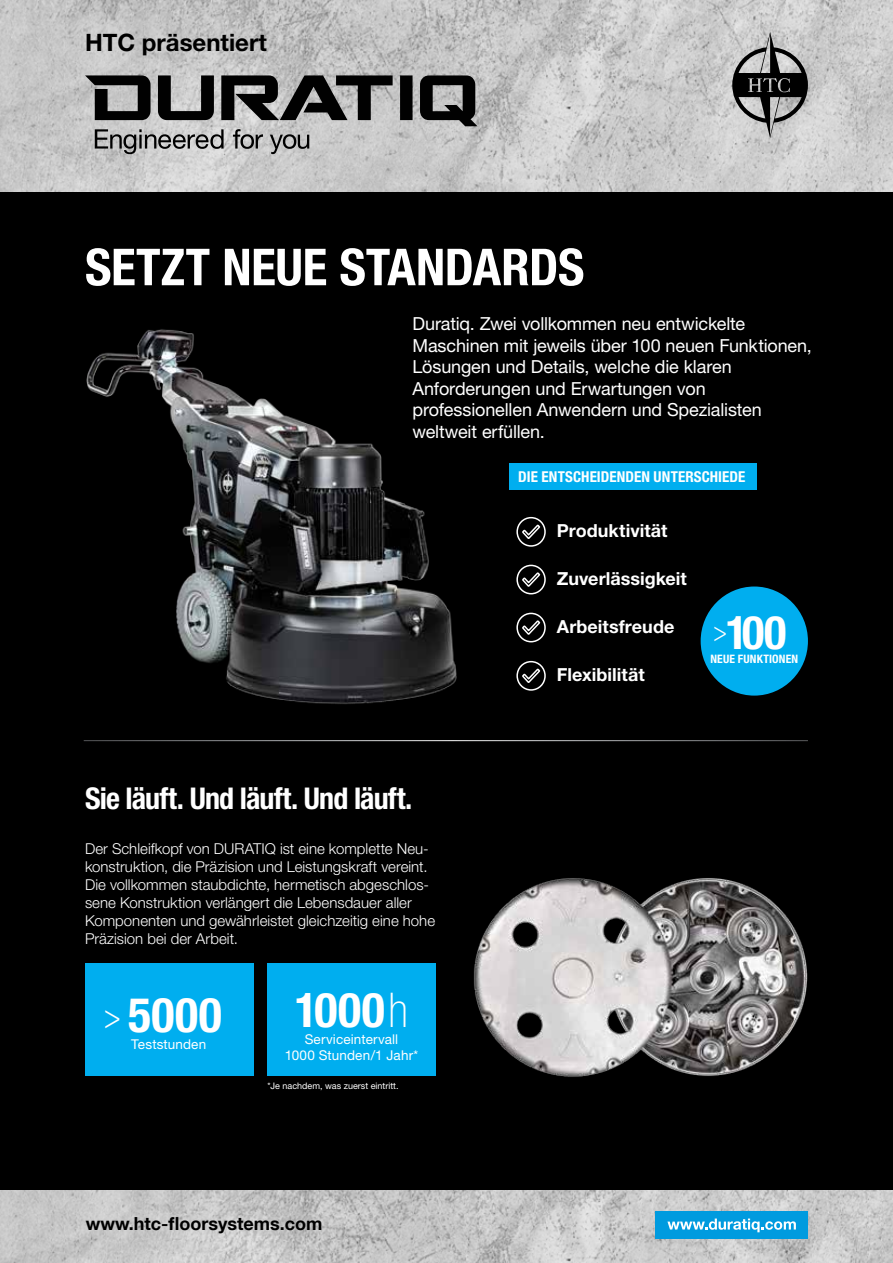
<style>
.page{position:relative;width:893px;height:1263px;background:#000}
.page>*{position:absolute;margin:0;border:0;box-sizing:border-box;transform-origin:0 0}
.t1{font:700 condensed 51px "Helvetica Neue";letter-spacing:-.005em;color:#fff}
.t2{font:700 condensed 48px "Helvetica Neue";letter-spacing:.01em;color:#fff}
.t3{font:700 condensed 46.35px "Helvetica Neue";color:#fff}
.t4{font:700 condensed 30px "Helvetica Neue";letter-spacing:-.03em;color:#fff}
.t5{font:700 24px "Helvetica Neue";color:#000}
.t6{font:18px/21.6px "Helvetica Neue";letter-spacing:-.01em;color:#fff}
.t7{font:700 18px "Helvetica Neue";color:#fff}
.t8{font:700 18px "Helvetica Neue LT Com";color:#000}
.t9{font:300 15px/18px "Helvetica Neue";color:#fff}
.t10{font:700 condensed 15px "Helvetica Neue";letter-spacing:.005em;color:#fff}
.t11{font:13.5px/16.5px "Helvetica Neue";letter-spacing:.01em;color:#fff;text-align:center}
.t12{font:700 condensed 11.7px "Helvetica Neue";letter-spacing:.01em;color:#fff}
.t13{font:9px "Helvetica Neue";color:#fff}
.s1{font-weight:300;font-stretch:normal;font-size:34.5px}
.s2{font-weight:100}
</style>
<div class="page">
<img style="left:474px;top:878px;width:334px;height:199px">
<img style="left:86px;top:329px;width:371px;height:375px">
<img style="left:0;top:1191px;width:893px;height:72px">
<img style="left:0;top:0;width:893px;height:191px">
<svg style="left:95px;top:129px;width:129px;height:25px"></svg>
<svg style="left:233px;top:129px;width:30px;height:20px"></svg>
<svg style="left:270px;top:134px;width:39px;height:20px"></svg>
<div style="left:400px;top:75px;width:13px;height:45px;background:#010101"></div>
<svg style="left:158px;top:75px;width:56px;height:46px"></svg>
<svg style="left:221px;top:75px;width:172px;height:45px"></svg>
<svg style="left:85px;top:75px;width:66px;height:45px"></svg>
<svg style="left:420px;top:75px;width:57px;height:51px"></svg>
<svg style="left:732px;top:32px;width:76px;height:106px"></svg>
<div style="left:655px;top:1212px;width:153px;height:27px;background:#009bdf"></div>
<svg style="left:667px;top:1218px;width:129px;height:14px"></svg>
<div style="left:85px;top:963px;width:169px;height:113px;background:#00aeef"></div>
<div style="left:267px;top:963px;width:169px;height:113px;background:#00aeef"></div>
<hr style="left:84px;top:740px;width:724px;height:1px;background:#fff">
<svg style="left:516px;top:516px;width:30px;height:31px"></svg>
<svg style="left:516px;top:564px;width:30px;height:31px"></svg>
<svg style="left:516px;top:612px;width:30px;height:31px"></svg>
<svg style="left:516px;top:660px;width:30px;height:31px"></svg>
<div style="left:509px;top:463px;width:248px;height:27px;background:#00aeef"></div>
<div style="left:701px;top:586px;width:107px;height:110px;background:#00aeef;border-radius:50%"></div>
<h3 class="t5" style="left:85px;top:27px;width:183px">HTC präsentiert</h3>
<h1 class="t1" style="left:85px;top:236px;width:501px">SETZT NEUE STANDARDS</h1>
<p class="t6" style="left:412px;top:313px;width:401px">Duratiq. Zwei vollkommen neu entwickelte Maschinen mit jeweils über 100 neuen Funktionen, Lösungen und Details, welche die klaren Anforderungen und Erwartungen von professionellen Anwendern und Spezialisten weltweit erfüllen.</p>
<p class="t10" style="left:518px;top:468px;width:229px">DIE ENTSCHEIDENDEN UNTERSCHIEDE</p>
<h3 class="t4" style="left:85px;top:780px;width:329px">Sie läuft. Und läuft. Und läuft.</h3>
<p class="t9" style="left:85px;top:839px;width:352px">Der Schleifkopf von DURATIQ ist eine komplette Neu&shy;konstruktion, die Präzision und Leistungskraft vereint.<br>Die vollkommen staubdichte, hermetisch abgeschlos&shy;sene Konstruktion verlängert die Lebensdauer aller Komponenten und gewährleistet gleichzeitig eine hohe Präzision bei der Arbeit.</p>
<h2 class="t2" style="left:104px;top:986px;width:119px"><span class="s1">&gt;</span> 5000</h2>
<p class="t11" style="left:131px;top:1035px;width:77px">Teststunden</p>
<h2 class="t2" style="left:295px;top:981px;width:115px">1000<span class="s2">h</span></h2>
<p class="t11" style="left:285px;top:1030px;width:135px">Serviceintervall<br>1000 Stunden/1 Jahr*</p>
<p class="t13" style="left:267px;top:1081px;width:133px">*Je nachdem, was zuerst eintritt.</p>
<p class="t8" style="left:86px;top:1212px;width:238px">www.htc-floorsystems.com</p>
<p class="t7" style="left:557px;top:520px;width:112px">Produktivität</p>
<p class="t7" style="left:557px;top:567px;width:131px">Zuverlässigkeit</p>
<p class="t7" style="left:557px;top:615px;width:119px">Arbeitsfreude</p>
<p class="t7" style="left:557px;top:664px;width:89px">Flexibilität</p>
<h3 class="t3" style="left:714px;top:605px;width:74px"><sup>&gt;</sup>100</h3>
<p class="t12" style="left:710px;top:652px;width:89px">NEUE FUNKTIONEN</p>
</div>
